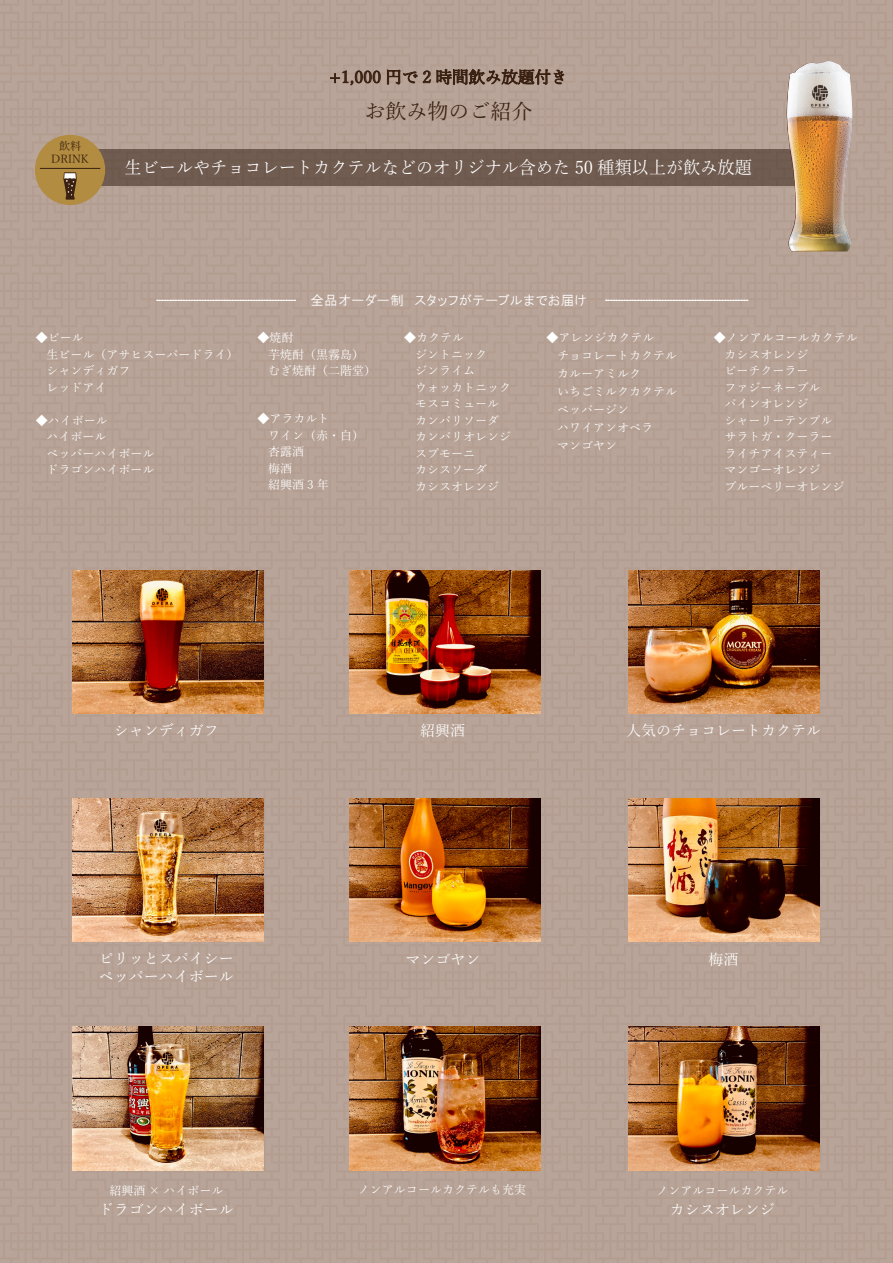
<style>
.page{position:relative;width:893px;height:1263px;background:#b8a498}
.page>*{position:absolute;margin:0;border:0;box-sizing:border-box;transform-origin:0 0}
.t1{font:21px "Yu Mincho";color:#3a2111}
.t2{font:17.7px "Yu Mincho";color:#fff}
.t3{font:15px "Yu Mincho";color:#fff}
.t4{font:13.5px "HGP Gothic M";letter-spacing:.055em;color:#fff}
.t5{font:12px/16.5px "Yu Mincho";color:#fff}
.t6{font:11.1px/12.8px "Yu Mincho";color:#3a2111;text-align:center}
</style>
<div class="page">
<img style="left:787px;top:61px;width:65px;height:190px">
<img style="left:72px;top:798px;width:191px;height:144px">
<img style="left:72px;top:1027px;width:191px;height:143px">
<img style="left:629px;top:570px;width:191px;height:144px">
<img style="left:350px;top:798px;width:191px;height:144px">
<img style="left:629px;top:798px;width:191px;height:144px">
<img style="left:629px;top:1027px;width:191px;height:143px">
<img style="left:350px;top:1027px;width:191px;height:143px">
<img style="left:72px;top:570px;width:191px;height:144px">
<img style="left:350px;top:571px;width:190px;height:143px">
<p class="t6" style="left:51px;top:139px;width:39px">飲料<br>DRINK</p>
<h1 class="t1" style="left:364px;top:91px;width:170px">お飲み物のご紹介</h1>
<h2 class="t2" style="left:125px;top:151px;width:629px">生ビールやチョコレートカクテルなどのオリジナル含めた 50 種類以上が飲み放題</h2>
<p class="t4" style="left:310px;top:294px;width:278px">全品オーダー制　スタッフがテーブルまでお届け</p>
<p class="t5" style="left:47px;top:328px;width:193px;text-indent:-11px">◆ビール<br>生ビール（アサヒスーパードライ）シャンディガフ<br>レッドアイ</p>
<p class="t5" style="left:47px;top:411px;width:109px;text-indent:-11px">◆ハイボール<br>ハイボール<br>ペッパーハイボールドラゴンハイボール</p>
<p class="t5" style="left:268px;top:328px;width:109px;text-indent:-11px">◆焼酎<br>芋焼酎（黒霧島）むぎ焼酎（二階堂）</p>
<p class="t5" style="left:268px;top:410px;width:97px;text-indent:-11px">◆アラカルト<br>ワイン（赤・白）杏露酒<br>梅酒<br>紹興酒 3 年</p>
<p class="t5" style="left:415px;top:328px;width:97px;text-indent:-11px">◆カクテル<br>ジントニック<br>ジンライム<br>ウォッカトニックモスコミュールカンパリソーダカンパリオレンジスプモーニ<br>カシスソーダ<br>カシスオレンジ</p>
<p class="t5" style="left:557px;top:327px;width:121px;line-height:18px;text-indent:-11px">◆アレンジカクテル<br>チョコレートカクテルカルーアミルク<br>いちごミルクカクテルペッパージン<br>ハワイアンオペラ<br>マンゴヤン</p>
<p class="t5" style="left:725px;top:328px;width:135px;text-indent:-11px">◆ノンアルコールカクテルカシスオレンジ<br>ピーチクーラー<br>ファジーネーブル<br>パインオレンジ<br>シャーリーテンプル<br>サラトガ・クーラー<br>ライチアイスティー<br>マンゴーオレンジ<br>ブルーベリーオレンジ</p>
<p class="t3" style="left:114px;top:716px;width:107px">シャンディガフ</p>
<p class="t3" style="left:420px;top:716px;width:46px">紹興酒</p>
<p class="t3" style="left:626px;top:716px;width:196px">人気のチョコレートカクテル</p>
<p class="t3" style="left:99px;top:944px;width:136px">ピリッとスパイシー</p>
<p class="t3" style="left:708px;top:946px;width:31px">梅酒</p>
<p class="t3" style="left:99px;top:962px;width:136px">ペッパーハイボール</p>
<p class="t3" style="left:405px;top:946px;width:76px">マンゴヤン</p>
<p class="t5" style="left:109px;top:1181px;width:116px">紹興酒 × ハイボール</p>
<p class="t3" style="left:99px;top:1196px;width:137px">ドラゴンハイボール</p>
<p class="t5" style="left:358px;top:1180px;width:169px">ノンアルコールカクテルも充実</p>
<p class="t5" style="left:656px;top:1181px;width:134px">ノンアルコールカクテル</p>
<p class="t3" style="left:670px;top:1196px;width:106px">カシスオレンジ</p>
</div>
